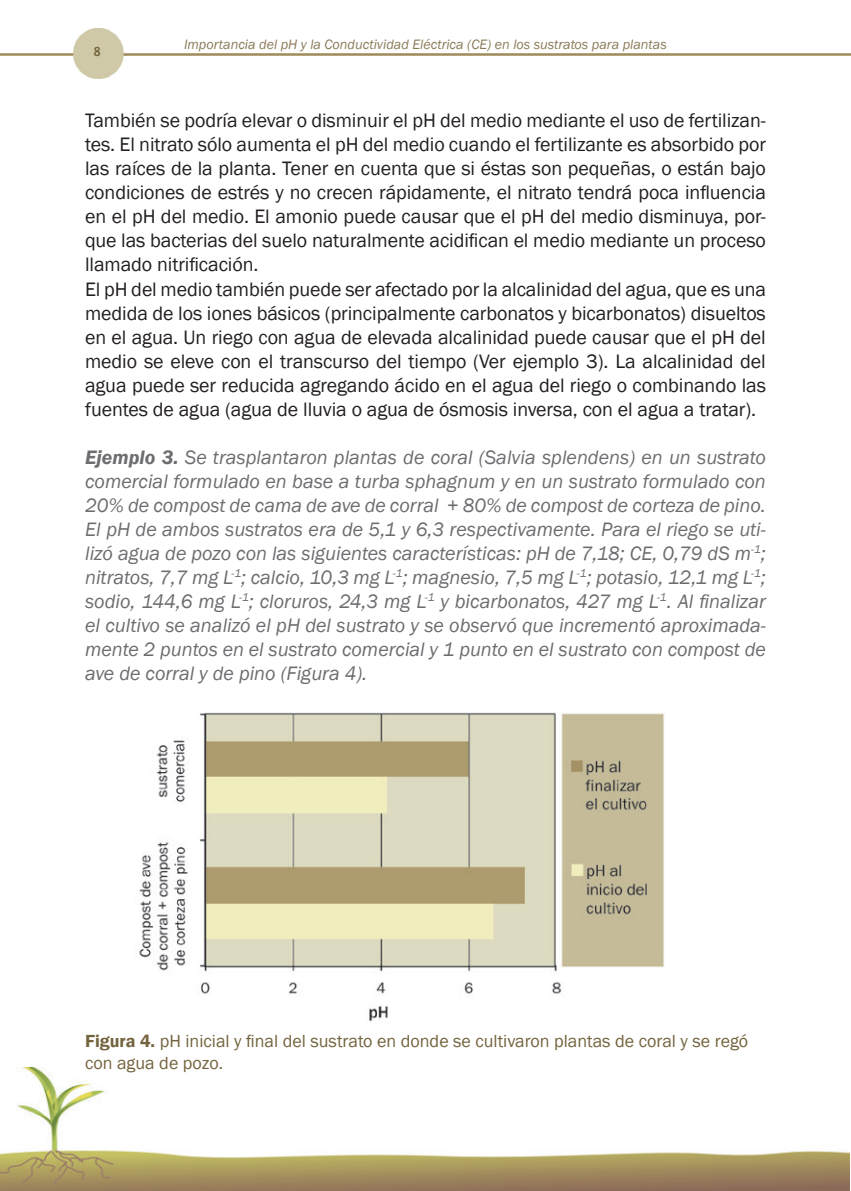
<style>
.page{position:relative;width:851px;height:1191px;background:#fff}
.page>*{position:absolute;margin:0;border:0;box-sizing:border-box;transform-origin:0 0}
.contenido{font:20px/24px "Franklin Gothic";letter-spacing:-.005em;color:#231f20;text-align:justify}
.contenido-2{font:italic 20px/24px "Franklin Gothic";color:#6c6d70;text-align:justify}
.contenido-3{font:18px/21.6px "Franklin Gothic";color:#74643e}
.t1{font:italic 14px "Franklin Gothic";color:#8a7a58}
.t2{font:14px "Bree";color:#74643e}
.s1{font-weight:600}
</style>
<div class="page">
<img style="left:0;top:28px;width:850px;height:50px">
<img style="left:0;top:1067px;width:849px;height:124px">
<img style="left:139px;top:712px;width:526px;height:310px">
<p class="t2" style="left:94px;top:43px;width:9px">8</p>
<p class="t1" style="left:184px;top:36px;width:484px">Importancia del pH y la Conductividad Eléctrica (CE) en los sustratos para plantas</p>
<p class="contenido" style="left:85px;top:109px;width:682px">También se podría elevar o disminuir el pH del medio mediante el uso de fertilizan&shy;tes. El nitrato sólo aumenta el pH del medio cuando el fertilizante es absorbido por las raíces de la planta. Tener en cuenta que si éstas son pequeñas, o están bajo condiciones de estrés y no crecen rápidamente, el nitrato tendrá poca influencia en el pH del medio. El amonio puede causar que el pH del medio disminuya, por&shy;que las bacterias del suelo naturalmente acidifican el medio mediante un proceso llamado nitrificación.</p>
<p class="contenido" style="left:85px;top:277px;width:682px">El pH del medio también puede ser afectado por la alcalinidad del agua, que es una medida de los iones básicos (principalmente carbonatos y bicarbonatos) disueltos en el agua. Un riego con agua de elevada alcalinidad puede causar que el pH del medio se eleve con el transcurso del tiempo (Ver ejemplo 3). La alcalinidad del agua puede ser reducida agregando ácido en el agua del riego o combinando las fuentes de agua (agua de lluvia o agua de ósmosis inversa, con el agua a tratar).</p>
<p class="contenido-2" style="left:85px;top:445px;width:682px"><span class="s1">Ejemplo 3.</span> Se trasplantaron plantas de coral (Salvia splendens) en un sustrato comercial formulado en base a turba sphagnum y en un sustrato formulado con 20% de compost de cama de ave de corral + 80% de compost de corteza de pino.<br>El pH de ambos sustratos era de 5,1 y 6,3 respectivamente. Para el riego se uti&shy;lizó agua de pozo con las siguientes características: pH de 7,18; CE, 0,79 dS m<sup>-1</sup>; nitratos, 7,7 mg L<sup>-1</sup>; calcio, 10,3 mg L<sup>-1</sup>; magnesio, 7,5 mg L<sup>-1</sup>; potasio, 12,1 mg L<sup>-1</sup>; sodio, 144,6 mg L<sup>-1</sup>; cloruros, 24,3 mg L<sup>-1</sup> y bicarbonatos, 427 mg L<sup>-1</sup>. Al finalizar el cultivo se analizó el pH del sustrato y se observó que incrementó aproximada&shy;mente 2 puntos en el sustrato comercial y 1 punto en el sustrato con compost de ave de corral y de pino (Figura 4).</p>
<p class="contenido-3" style="left:85px;top:1030px;width:664px"><span class="s1">Figura 4.</span> pH inicial y final del sustrato en donde se cultivaron plantas de coral y se regó con agua de pozo.</p>
</div>
